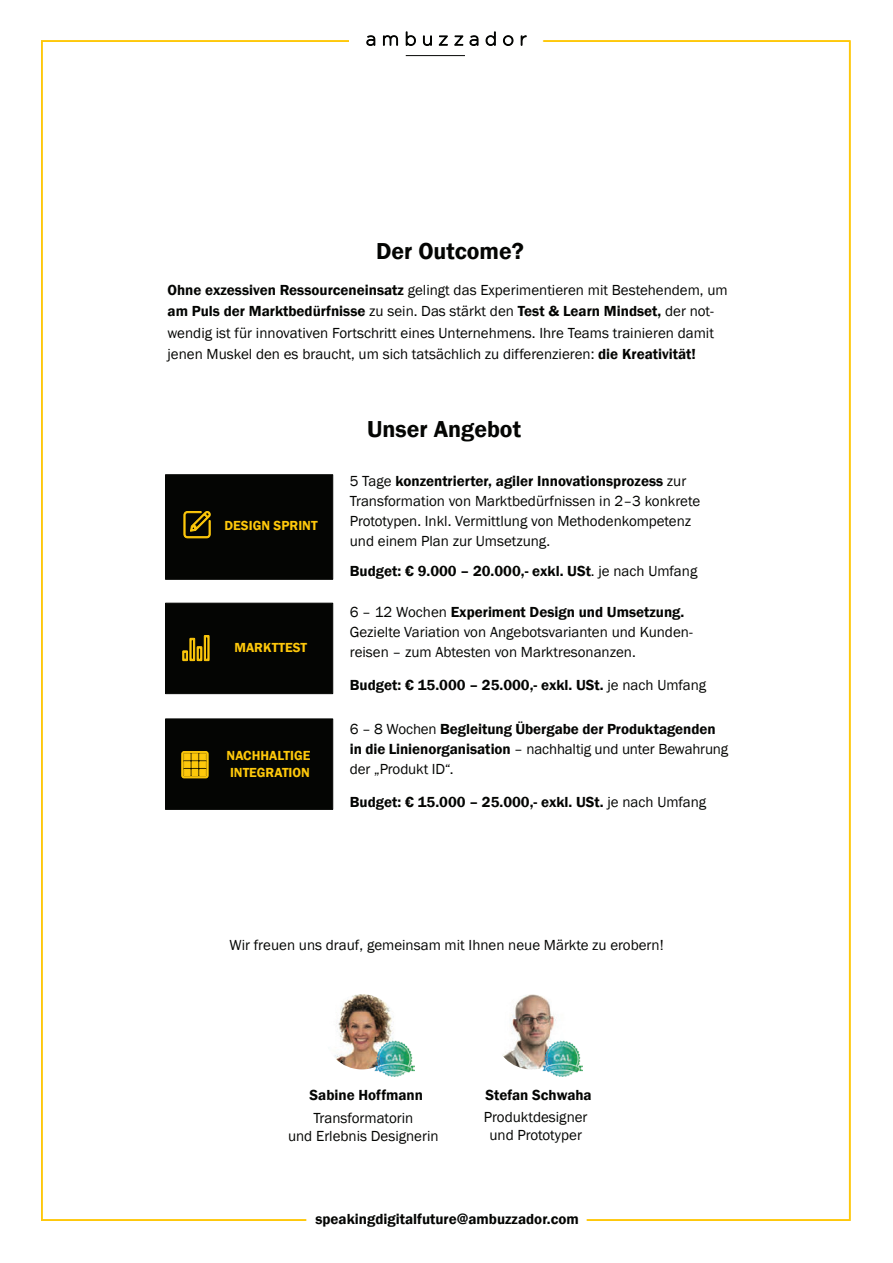
<style>
.page{position:relative;width:893px;height:1263px;background:#fff}
.page>*{position:absolute;margin:0;border:0;box-sizing:border-box;transform-origin:0 0}
.t1{font:600 23.7px "Franklin Gothic";color:#040503}
.t2{font:15px/20px "Franklin Gothic";color:#040503}
.t3{font:600 15px/20px "Franklin Gothic";color:#040503}
.t4{font:600 13.5px/16.5px "Franklin Gothic";color:#fec80b}
.s1{font-weight:600}
.s2{font-weight:400}
</style>
<div class="page">
<hr style="left:406px;top:55px;width:59px;height:1px;background:#040503">
<svg style="left:367px;top:36px;width:8px;height:10px"></svg>
<svg style="left:383px;top:36px;width:15px;height:10px"></svg>
<svg style="left:406px;top:32px;width:9px;height:14px"></svg>
<svg style="left:423px;top:36px;width:8px;height:10px"></svg>
<svg style="left:439px;top:36px;width:8px;height:10px"></svg>
<svg style="left:455px;top:36px;width:8px;height:10px"></svg>
<svg style="left:470px;top:36px;width:8px;height:10px"></svg>
<svg style="left:486px;top:32px;width:9px;height:14px"></svg>
<svg style="left:503px;top:36px;width:10px;height:10px"></svg>
<svg style="left:521px;top:36px;width:5px;height:10px"></svg>
<div style="left:165px;top:719px;width:168px;height:90px;background:#040503"></div>
<div style="left:165px;top:475px;width:168px;height:104px;background:#040503"></div>
<div style="left:165px;top:603px;width:168px;height:91px;background:#040503;border:1px solid #040503"></div>
<svg style="left:184px;top:511px;width:26px;height:27px"></svg>
<svg style="left:183px;top:635px;width:26px;height:26px"></svg>
<svg style="left:182px;top:751px;width:26px;height:27px"></svg>
<img style="left:334px;top:994px;width:60px;height:75px">
<img style="left:502px;top:994px;width:54px;height:75px">
<img style="left:374px;top:1040px;width:40px;height:36px">
<img style="left:543px;top:1040px;width:40px;height:36px">
<h1 class="t1" style="left:376px;top:236px;width:149px">Der Outcome?</h1>
<p class="t2" style="left:168px;top:280px;width:562px;line-height:21.3px"><span class="s1">Ohne exzessiven Ressourceneinsatz</span> gelingt das Experimentieren mit Bestehendem, um <span class="s1">am Puls der Marktbedürfnisse</span> zu sein. Das stärkt den <span class="s1">Test &amp; Learn Mindset,</span> der not&shy;wendig ist für innovativen Fortschritt eines Unternehmens. Ihre Teams trainieren damit jenen Muskel den es braucht, um sich tatsächlich zu differenzieren: <span class="s1">die Kreativität!</span></p>
<p class="t4" style="left:225px;top:517px;width:95px">DESIGN SPRINT</p>
<p class="t4" style="left:234px;top:639px;width:74px">MARKTTEST</p>
<p class="t4" style="left:227px;top:748px;width:85px">NACHHALTIGE<br>INTEGRATION</p>
<h1 class="t1" style="left:367px;top:414px;width:155px">Unser Angebot</h1>
<p class="t2" style="left:350px;top:471px;width:352px">5 Tage <span class="s1">konzentrierter, agiler Innovationsprozess</span> zur Transformation von Marktbedürfnissen in 2–3 konkrete Prototypen. Inkl. Vermittlung von Methodenkompetenz und einem Plan zur Umsetzung.</p>
<p class="t3" style="left:350px;top:561px;width:349px">Budget: € 9.000 – 20.000,- exkl. USt<span class="s2">. je nach Umfang</span></p>
<p class="t2" style="left:350px;top:602px;width:344px">6 – 12 Wochen <span class="s1">Experiment Design und Umsetzung.<br></span>Gezielte Variation von Angebotsvarianten und Kunden&shy;reisen – zum Abtesten von Marktresonanzen.</p>
<p class="t3" style="left:350px;top:675px;width:358px">Budget: € 15.000 – 25.000,- exkl. USt. <span class="s2">je nach Umfang</span></p>
<p class="t3" style="left:350px;top:719px;width:380px"><span class="s2">6 – 8 Wochen</span> Begleitung Übergabe der Produktagenden in die Linienorganisation <span class="s2">– nachhaltig und unter Bewahrung der „Produkt ID“.</span></p>
<p class="t3" style="left:350px;top:792px;width:358px">Budget: € 15.000 – 25.000,- exkl. USt. <span class="s2">je nach Umfang</span></p>
<p class="t2" style="left:229px;top:936px;width:436px">Wir freuen uns drauf, gemeinsam mit Ihnen neue Märkte zu erobern!</p>
<p class="t3" style="left:310px;top:1085px;width:115px">Sabine Hoffmann</p>
<p class="t2" style="left:288px;top:1109px;width:152px;line-height:18px;text-align:center">Transformatorin<br>und Erlebnis Designerin</p>
<p class="t3" style="left:486px;top:1085px;width:108px">Stefan Schwaha</p>
<p class="t2" style="left:484px;top:1108px;width:105px;line-height:18px;text-align:center">Produktdesigner und Prototyper</p>
<p class="t3" style="left:315px;top:1209px;width:265px">speakingdigitalfuture@ambuzzador.com</p>
</div>
